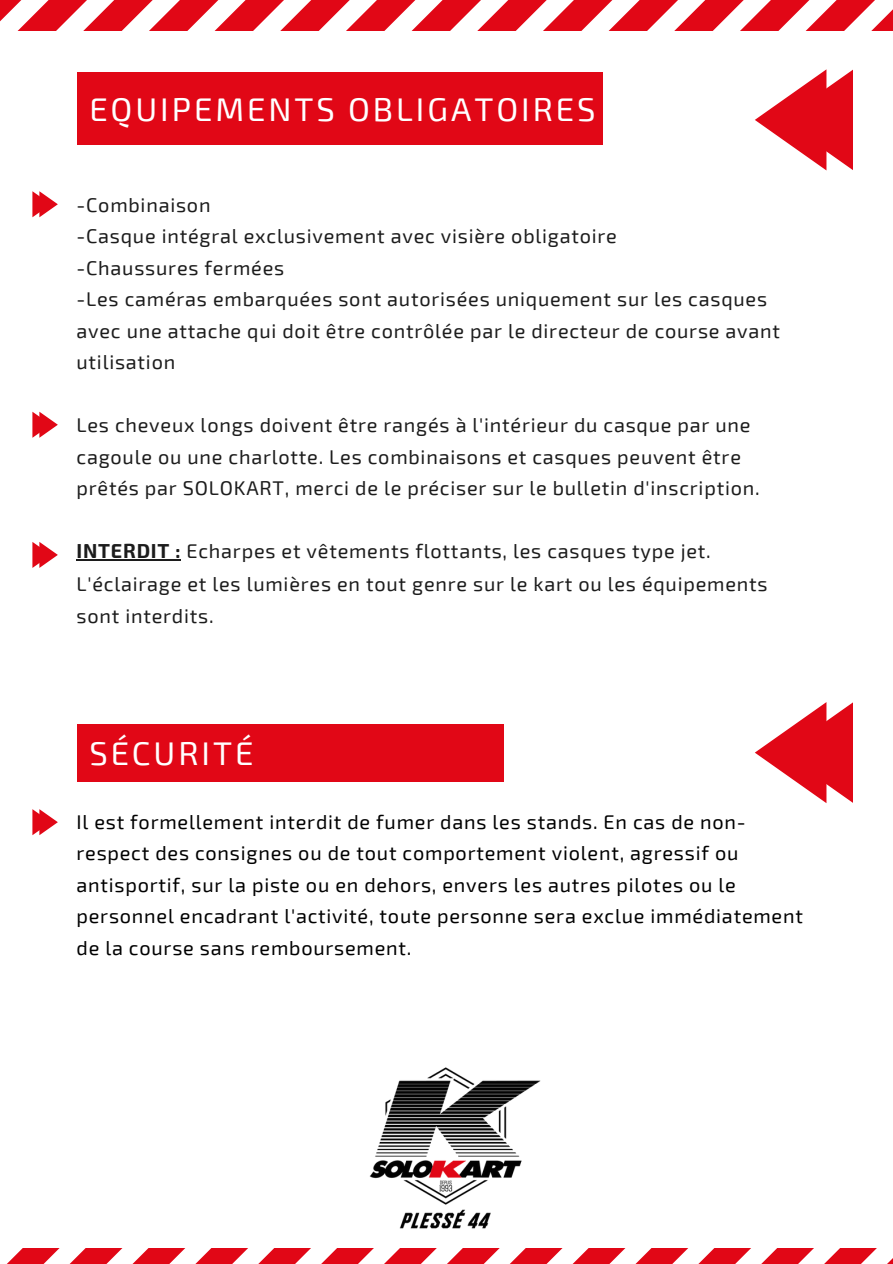
<style>
.page{position:relative;width:893px;height:1264px;background:#fff}
.page>*{position:absolute;margin:0;border:0;box-sizing:border-box;transform-origin:0 0}
.t1{font:32.7px "Exo 2";letter-spacing:.09em;color:#fff}
.t2{font:19.8px/31.5px "Exo 2";letter-spacing:.04em;color:#1c1c1c}
.t3{font:19.8px/31.5px "Exo 2";letter-spacing:.04em;color:#000}
.s1{font-weight:700}
</style>
<div class="page">
<svg style="left:32px;top:191px;width:26px;height:26px"></svg>
<svg style="left:8px;top:1248px;width:884px;height:15px"></svg>
<svg style="left:0;top:0;width:892px;height:30px"></svg>
<svg style="left:755px;top:69px;width:97px;height:101px"></svg>
<svg style="left:32px;top:412px;width:26px;height:25px"></svg>
<svg style="left:32px;top:542px;width:26px;height:25px"></svg>
<hr style="left:76px;top:559px;width:105px;height:1px;background:#1c1c1c">
<div style="left:77px;top:72px;width:525px;height:72px;background:#e10716"></div>
<svg style="left:32px;top:809px;width:26px;height:26px"></svg>
<div style="left:77px;top:724px;width:426px;height:57px;background:#e10716"></div>
<svg style="left:755px;top:702px;width:97px;height:101px"></svg>
<img style="left:369px;top:1067px;width:172px;height:162px">
<p class="t1" style="left:89px;top:88px;width:507px">EQUIPEMENTS OBLIGATOIRES</p>
<p class="t2" style="left:76px;top:188px;width:135px">-Combinaison</p>
<p class="t2" style="left:76px;top:220px;width:542px">-Casque intégral exclusivement avec visière obligatoire</p>
<p class="t2" style="left:76px;top:251px;width:209px">-Chaussures fermées</p>
<p class="t2" style="left:76px;top:283px;width:705px">-Les caméras embarquées sont autorisées uniquement sur les casques avec une attache qui doit être contrôlée par le directeur de course avant utilisation</p>
<p class="t2" style="left:76px;top:409px;width:684px">Les cheveux longs doivent être rangés à l'intérieur du casque par une cagoule ou une charlotte. Les combinaisons et casques peuvent être prêtés par SOLOKART, merci de le préciser sur le bulletin d'inscription.</p>
<p class="t2" style="left:76px;top:535px;width:635px"><span class="s1">INTERDIT :</span> Echarpes et vêtements flottants, les casques type jet.</p>
<h1 class="t2" style="left:76px;top:567px;width:692px">L'éclairage et les lumières en tout genre sur le kart ou les équipements sont interdits.</h1>
<p class="t1" style="left:89px;top:732px;width:166px">SÉCURITÉ</p>
<p class="t3" style="left:76px;top:805px;width:728px">Il est formellement interdit de fumer dans les stands. En cas de non&shy;respect des consignes ou de tout comportement violent, agressif ou antisportif, sur la piste ou en dehors, envers les autres pilotes ou le personnel encadrant l'activité, toute personne sera exclue immédiatement de la course sans remboursement.</p>
</div>
